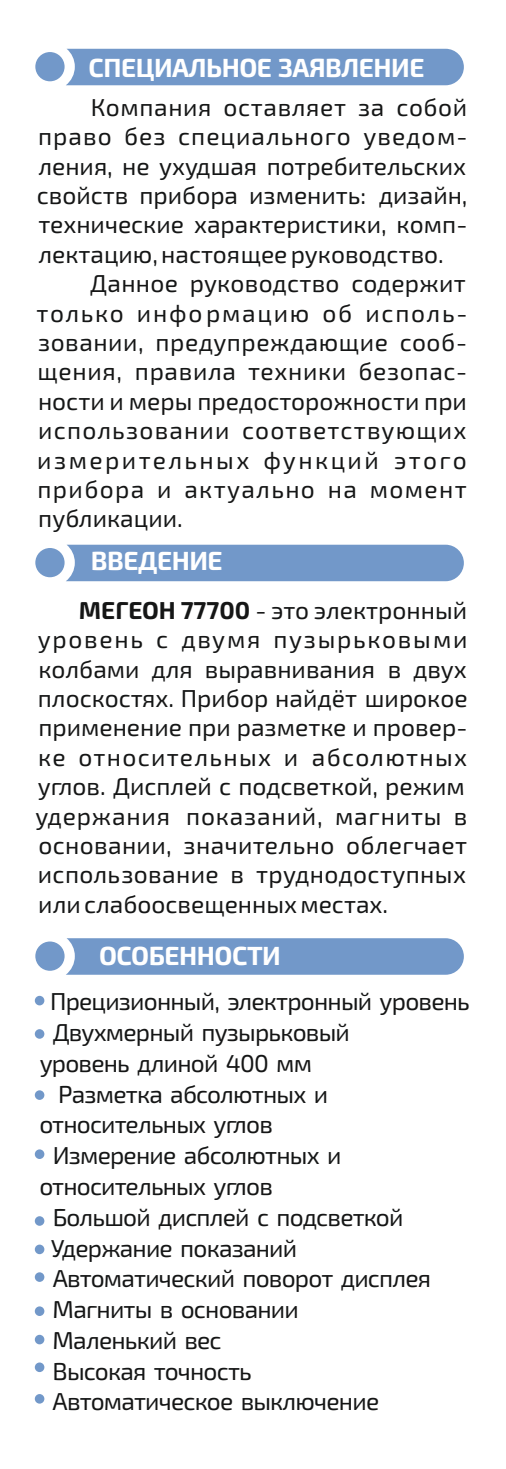
<style>
.page{position:relative;width:506px;height:1469px;background:#fff}
.page>*{position:absolute;margin:0;border:0;box-sizing:border-box;transform-origin:0 0}
.t1{font:700 26.25px "Exo 2.0";letter-spacing:-.02em;color:#fff}
.t2{font:24.5px/29.4px "Exo 2.0";color:#151616;text-align:justify}
.t3{font:24.5px "Exo 2.0";letter-spacing:-.035em;color:#151616}
.t4{font:24.5px "Exo 2.0";letter-spacing:.025em;color:#151616}
.t5{font:24.5px "Exo 2.0";letter-spacing:.02em;color:#151616}
.t6{font:24.5px "Exo 2.0";letter-spacing:.05em;color:#151616}
.t7{font:24.5px "Exo 2.0";letter-spacing:.04em;color:#151616}
.t8{font:24.5px "Exo 2.0";letter-spacing:.07em;color:#151616}
.t9{font:24.5px "Exo 2.0";letter-spacing:.1em;color:#151616}
.t10{font:24.5px "Exo 2.0";letter-spacing:.055em;color:#151616}
.s1{font-weight:700}
</style>
<div class="page">
<svg style="left:35px;top:544px;width:429px;height:37px;background:#7c9fcc"></svg>
<div style="left:35px;top:49px;width:429px;height:36px;background:#7298c9"></div>
<svg style="left:35px;top:938px;width:429px;height:36px;background:#7a9ecc"></svg>
<div style="left:35px;top:995px;width:9px;height:10px;background:#7298c9;border-radius:50%"></div>
<div style="left:35px;top:1029px;width:9px;height:9px;background:#7298c9;border-radius:50%"></div>
<div style="left:35px;top:1090px;width:9px;height:9px;background:#7298c9;border-radius:50%"></div>
<div style="left:35px;top:1149px;width:9px;height:9px;background:#7298c9;border-radius:50%"></div>
<div style="left:35px;top:1216px;width:9px;height:9px;background:#7298c9;border-radius:50%"></div>
<div style="left:35px;top:1244px;width:9px;height:10px;background:#7298c9;border-radius:50%"></div>
<div style="left:35px;top:1272px;width:9px;height:9px;background:#7298c9;border-radius:50%"></div>
<div style="left:35px;top:1306px;width:9px;height:9px;background:#7298c9;border-radius:50%"></div>
<div style="left:35px;top:1334px;width:9px;height:10px;background:#7298c9;border-radius:50%"></div>
<div style="left:35px;top:1362px;width:9px;height:9px;background:#7298c9;border-radius:50%"></div>
<div style="left:35px;top:1393px;width:9px;height:10px;background:#7298c9;border-radius:50%"></div>
<p class="t1" style="left:89px;top:59px;width:337px">СПЕЦИАЛЬНОЕ ЗАЯВЛЕНИЕ</p>
<p class="t4" style="left:91px;top:99px;width:378px">Компания оставляет за собой</p>
<p class="t7" style="left:38px;top:128px;width:431px">право без специального уведом-</p>
<p class="t2" style="left:38px;top:154px;width:429px">ления, не ухудшая потребительских</p>
<p class="t2" style="left:37px;top:183px;width:432px">свойств прибора изменить: дизайн,</p>
<p class="t2" style="left:38px;top:212px;width:431px">технические характеристики, комп-</p>
<p class="t2" style="left:38px;top:242px;width:407px">лектацию, настоящее руководство.</p>
<p class="t2" style="left:90px;top:271px;width:377px">Данное руководство содержит</p>
<p class="t8" style="left:37px;top:304px;width:432px">только информацию об исполь-</p>
<p class="t5" style="left:38px;top:334px;width:430px">зовании, предупреждающие сооб-</p>
<p class="t4" style="left:38px;top:363px;width:431px">щения, правила техники безопас-</p>
<p class="t2" style="left:38px;top:389px;width:430px">ности и меры предосторожности при</p>
<p class="t6" style="left:38px;top:422px;width:430px">использовании соответствующих</p>
<p class="t9" style="left:37px;top:451px;width:431px">измерительных функций этого</p>
<p class="t10" style="left:38px;top:481px;width:431px">прибора и актуально на момент</p>
<p class="t2" style="left:38px;top:506px;width:146px">публикации.</p>
<p class="t1" style="left:91px;top:552px;width:133px">ВВЕДЕНИЕ</p>
<p class="t2" style="left:36px;top:598px;width:434px;text-indent:43px"><span class="s1">МЕГЕОН 77700</span> - это электронный уровень с двумя пузырьковыми колбами для выравнивания в двух плоскостях. Прибор найдёт широкое применение при разметке и провер&shy;ке относительных и абсолютных углов. Дисплей с подсветкой, режим удержания показаний, магниты в основании, значительно облегчает использование в труднодоступных или слабоосвещенных местах.</p>
<p class="t1" style="left:99px;top:946px;width:183px">ОСОБЕННОСТИ</p>
<p class="t3" style="left:50px;top:993px;width:421px">Прецизионный, электронный уровень</p>
<p class="t3" style="left:53px;top:1024px;width:299px">Двухмерный пузырьковый</p>
<p class="t3" style="left:40px;top:1054px;width:274px">уровень длиной 400 мм</p>
<p class="t3" style="left:58px;top:1085px;width:271px">Разметка абсолютных и</p>
<p class="t3" style="left:39px;top:1116px;width:235px">относительных углов</p>
<p class="t3" style="left:53px;top:1147px;width:290px">Измерение абсолютных и</p>
<p class="t3" style="left:39px;top:1177px;width:235px">относительных углов</p>
<p class="t3" style="left:53px;top:1208px;width:352px">Большой дисплей с подсветкой</p>
<p class="t3" style="left:51px;top:1239px;width:248px">Удержание показаний</p>
<p class="t3" style="left:53px;top:1270px;width:380px">Автоматический поворот дисплея</p>
<p class="t3" style="left:53px;top:1300px;width:248px">Магниты в основании</p>
<p class="t3" style="left:53px;top:1331px;width:171px">Маленький вес</p>
<p class="t3" style="left:53px;top:1362px;width:201px">Высокая точность</p>
<p class="t3" style="left:53px;top:1393px;width:328px">Автоматическое выключение</p>
</div>
